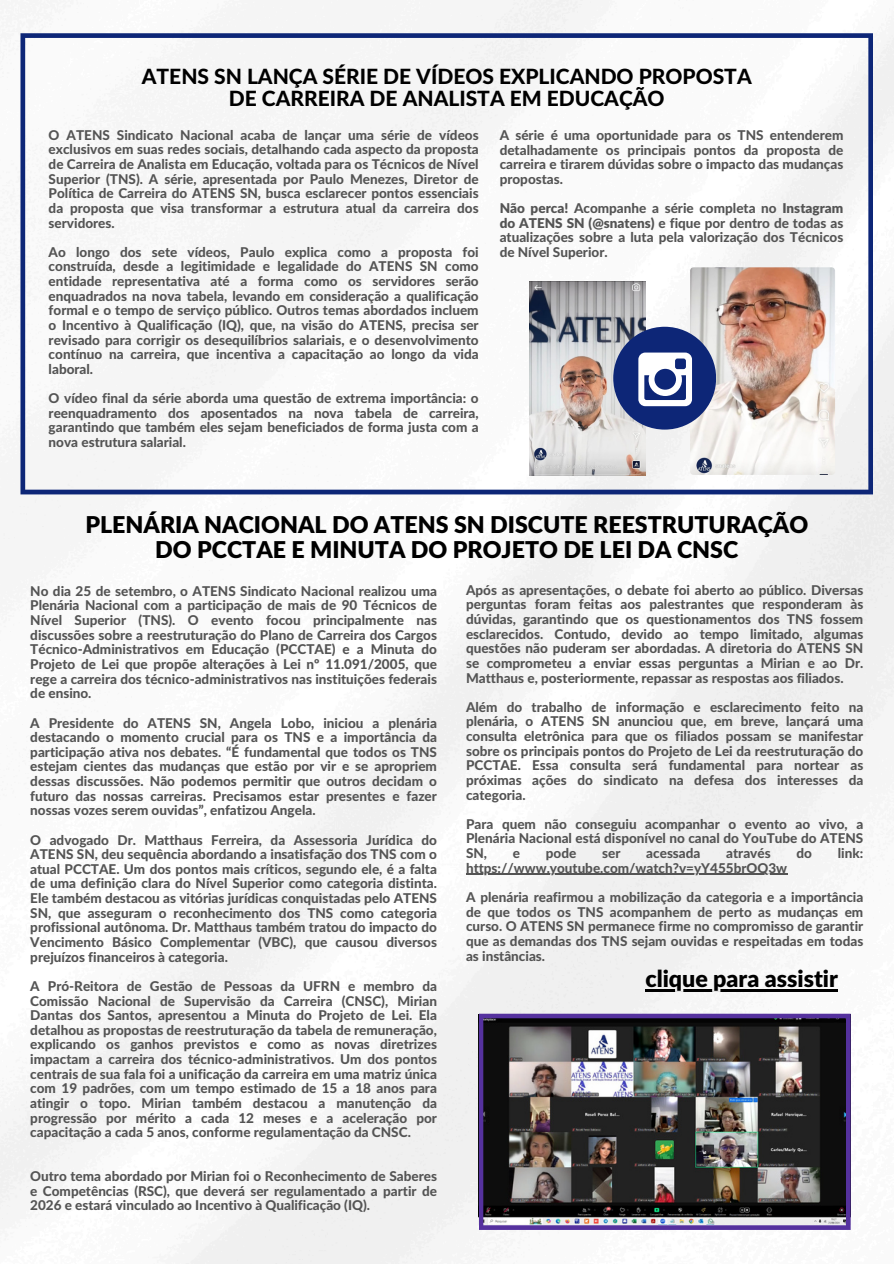
<style>
.page{position:relative;width:894px;height:1264px;background:#fff}
.page>*{position:absolute;margin:0;border:0;box-sizing:border-box;transform-origin:0 0}
.t1{font:900 23.25px "Lato Latin";color:#000}
.t2{font:900 23.1px/24.9px "Lato Latin";color:#000;text-align:center}
.t3{font:800 21px/22.5px "Lato Latin";color:#000;text-align:center}
.t4{font:800 13.5px/14.7px "Lato Latin";color:#545454;text-align:justify}
.s1{font-weight:900}
</style>
<div class="page">
<img style="left:0;top:0;width:893px;height:1263px">
<svg style="left:20px;top:33px;width:852px;height:461px"></svg>
<hr style="left:466px;top:873px;width:321px;height:2px;background:#545454">
<img style="left:478px;top:1013px;width:372px;height:216px">
<img style="left:529px;top:281px;width:116px;height:194px">
<img style="left:689px;top:267px;width:145px;height:208px;border-radius:3px">
<div style="left:613px;top:327px;width:102px;height:102px;background:#0d2677;border-radius:50%"></div>
<svg style="left:638px;top:352px;width:53px;height:54px"></svg>
<hr style="left:645px;top:989px;width:192px;height:2px;background:#000">
<p class="t3" style="left:142px;top:66px;width:611px">ATENS SN LANÇA SÉRIE DE VÍDEOS EXPLICANDO PROPOSTA<br>DE CARREIRA DE ANALISTA EM EDUCAÇÃO</p>
<h1 class="t4" style="left:49px;top:128px;width:431px">O ATENS Sindicato Nacional acaba de lançar uma série de vídeos exclusivos em suas redes sociais, detalhando cada aspecto da proposta de Carreira de Analista em Educação, voltada para os Técnicos de Nível Superior (TNS). A série, apresentada por Paulo Menezes, Diretor de Política de Carreira do ATENS SN, busca esclarecer pontos essenciais da proposta que visa transformar a estrutura atual da carreira dos servidores.</h1>
<p class="t4" style="left:49px;top:245px;width:431px">Ao longo dos sete vídeos, Paulo explica como a proposta foi construída, desde a legitimidade e legalidade do ATENS SN como entidade representativa até a forma como os servidores serão enquadrados na nova tabela, levando em consideração a qualificação formal e o tempo de serviço público. Outros temas abordados incluem o Incentivo à Qualificação (IQ), que, na visão do ATENS, precisa ser revisado para corrigir os desequilíbrios salariais, e o desenvolvimento contínuo na carreira, que incentiva a capacitação ao longo da vida laboral.</p>
<p class="t4" style="left:49px;top:392px;width:431px">O vídeo final da série aborda uma questão de extrema importância: o reenquadramento dos aposentados na nova tabela de carreira, garantindo que também eles sejam beneficiados de forma justa com a nova estrutura salarial.</p>
<p class="t4" style="left:499px;top:128px;width:345px">A série é uma oportunidade para os TNS entenderem detalhadamente os principais pontos da proposta de carreira e tirarem dúvidas sobre o impacto das mudanças propostas.</p>
<p class="t4" style="left:499px;top:202px;width:345px"><span class="s1">Não perca!</span> Acompanhe a série completa no <span class="s1">Instagram do ATENS SN (@snatens)</span> e fique por dentro de todas as atualizações sobre a luta pela valorização dos Técnicos de Nível Superior.</p>
<p class="t2" style="left:85px;top:513px;width:724px">PLENÁRIA NACIONAL DO ATENS SN DISCUTE REESTRUTURAÇÃO<br>DO PCCTAE E MINUTA DO PROJETO DE LEI DA CNSC</p>
<p class="t4" style="left:466px;top:583px;width:398px">Após as apresentações, o debate foi aberto ao público. Diversas perguntas foram feitas aos palestrantes que responderam às dúvidas, garantindo que os questionamentos dos TNS fossem esclarecidos. Contudo, devido ao tempo limitado, algumas questões não puderam ser abordadas. A diretoria do ATENS SN se comprometeu a enviar essas perguntas a Mirian e ao Dr.<br>Matthaus e, posteriormente, repassar as respostas aos filiados.</p>
<p class="t4" style="left:466px;top:700px;width:398px">Além do trabalho de informação e esclarecimento feito na plenária, o ATENS SN anunciou que, em breve, lançará uma consulta eletrônica para que os filiados possam se manifestar sobre os principais pontos do Projeto de Lei da reestruturação do PCCTAE. Essa consulta será fundamental para nortear as próximas ações do sindicato na defesa dos interesses da categoria.</p>
<p class="t4" style="left:466px;top:817px;width:398px">Para quem não conseguiu acompanhar o evento ao vivo, a Plenária Nacional está disponível no canal do YouTube do ATENS SN,</p>
<p class="t4" style="left:30px;top:584px;width:408px">No dia 25 de setembro, o ATENS Sindicato Nacional realizou uma Plenária Nacional com a participação de mais de 90 Técnicos de Nível Superior (TNS). O evento focou principalmente nas discussões sobre a reestruturação do Plano de Carreira dos Cargos Técnico-Administrativos em Educação (PCCTAE) e a Minuta do Projeto de Lei que propõe alterações à Lei nº 11.091/2005, que rege a carreira dos técnico-administrativos nas instituições federais de ensino.</p>
<h2 class="t4" style="left:30px;top:716px;width:408px">A Presidente do ATENS SN, Angela Lobo, iniciou a plenária destacando o momento crucial para os TNS e a importância da participação ativa nos debates. “É fundamental que todos os TNS estejam cientes das mudanças que estão por vir e se apropriem dessas discussões. Não podemos permitir que outros decidam o futuro das nossas carreiras. Precisamos estar presentes e fazer nossas vozes serem ouvidas”, enfatizou Angela.</h2>
<p class="t4" style="left:30px;top:833px;width:408px">O advogado Dr. Matthaus Ferreira, da Assessoria Jurídica do ATENS SN, deu sequência abordando a insatisfação dos TNS com o atual PCCTAE. Um dos pontos mais críticos, segundo ele, é a falta de uma definição clara do Nível Superior como categoria distinta.<br>Ele também destacou as vitórias jurídicas conquistadas pelo ATENS SN, que asseguram o reconhecimento dos TNS como categoria profissional autônoma. Dr. Matthaus também tratou do impacto do Vencimento Básico Complementar (VBC), que causou diversos prejuízos financeiros à categoria.</p>
<p class="t4" style="left:30px;top:979px;width:408px">A Pró-Reitora de Gestão de Pessoas da UFRN e membro da Comissão Nacional de Supervisão da Carreira (CNSC), Mirian Dantas dos Santos, apresentou a Minuta do Projeto de Lei. Ela detalhou as propostas de reestruturação da tabela de remuneração, explicando os ganhos previstos e como as novas diretrizes impactam a carreira dos técnico-administrativos. Um dos pontos centrais de sua fala foi a unificação da carreira em uma matriz única com 19 padrões, com um tempo estimado de 15 a 18 anos para atingir o topo. Mirian também destacou a manutenção da progressão por mérito a cada 12 meses e a aceleração por capacitação a cada 5 anos, conforme regulamentação da CNSC.</p>
<p class="t4" style="left:30px;top:1169px;width:408px">Outro tema abordado por Mirian foi o Reconhecimento de Saberes e Competências (RSC), que deverá ser regulamentado a partir de 2026 e estará vinculado ao Incentivo à Qualificação (IQ).</p>
<p class="t4" style="left:512px;top:846px;width:9px">e</p>
<p class="t4" style="left:545px;top:846px;width:32px">pode</p>
<p class="t4" style="left:602px;top:846px;width:20px">ser</p>
<p class="t4" style="left:646px;top:846px;width:56px">acessada</p>
<p class="t4" style="left:726px;top:846px;width:46px">através</p>
<p class="t4" style="left:796px;top:846px;width:17px">do</p>
<p class="t4" style="left:837px;top:846px;width:27px">link:</p>
<p class="t4" style="left:466px;top:854px;width:398px;line-height:29.2px">https://www.youtube.com/watch?v=yY455brOQ3w<br>A plenária reafirmou a mobilização da categoria e a importância</p>
<p class="t4" style="left:466px;top:905px;width:398px">de que todos os TNS acompanhem de perto as mudanças em curso. O ATENS SN permanece firme no compromisso de garantir</p>
<p class="t4" style="left:466px;top:934px;width:398px">que as demandas dos TNS sejam ouvidas e respeitadas em todas as instâncias.</p>
<p class="t1" style="left:645px;top:968px;width:194px">clique para assistir</p>
</div>
